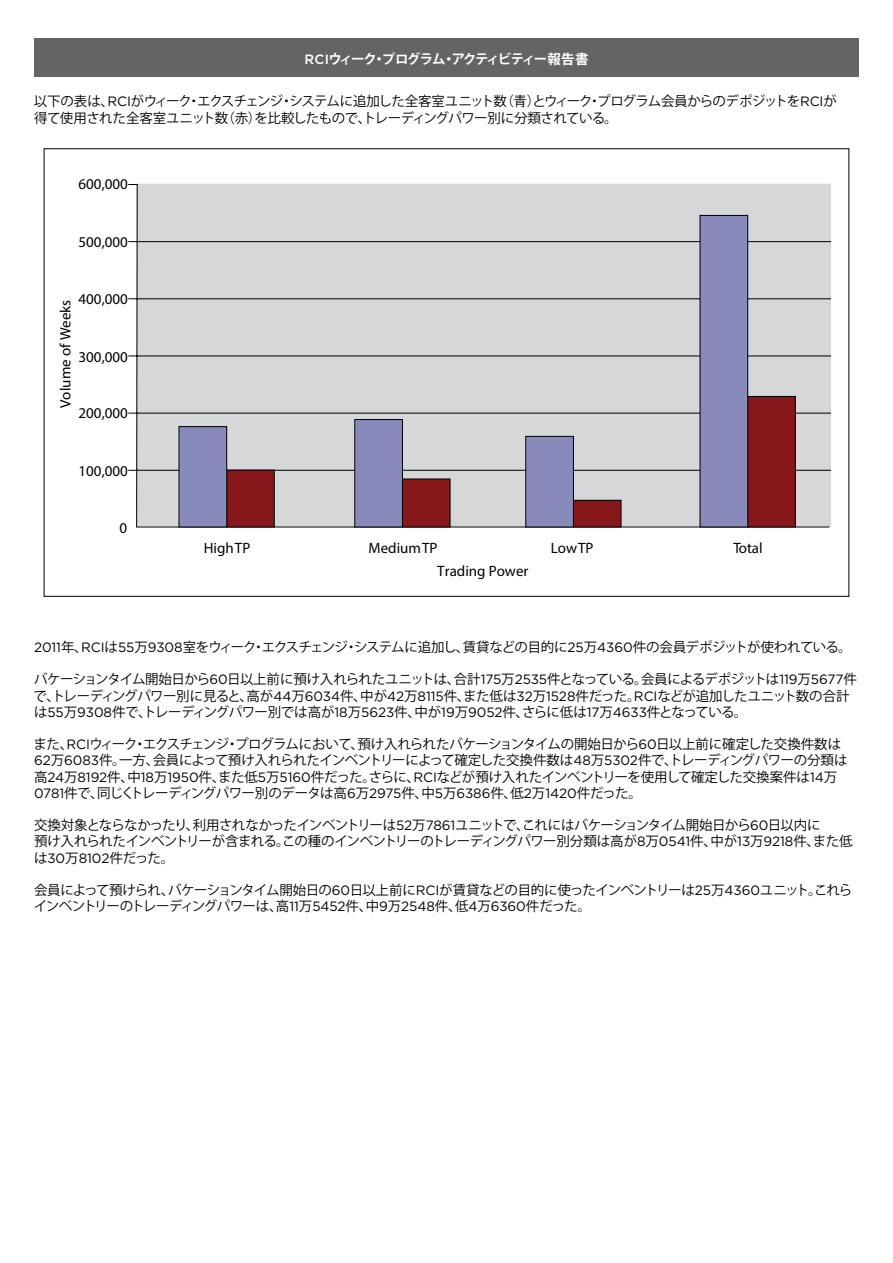
<style>
.page{position:relative;width:893px;height:1263px;background:#fff}
.page>*{position:absolute;margin:0;border:0;box-sizing:border-box;transform-origin:0 0}
.t1{font:300 15px "Gill Sans";color:#000}
.t2{font:15px "Gill Sans";color:#000}
.t3{font:13.5px/16.2px "Koz Go Pro";letter-spacing:-.045em;color:#000}
.t4{font:700 13.5px "Koz Go Pro";letter-spacing:-.105em;color:#fff}
.s1{font-family:"Gotham";font-weight:500}
.s2{font-family:"Gotham"}
</style>
<div class="page">
<div style="left:34px;top:38px;width:825px;height:39px;background:#636466"></div>
<div style="left:128px;top:184px;width:703px;height:344px;background:#d5d7d8"></div>
<div style="left:748px;top:396px;width:47px;height:131px;background:#88171a"></div>
<div style="left:747px;top:396px;width:49px;height:131px;border:1px solid #000"></div>
<div style="left:700px;top:215px;width:48px;height:312px;background:#878aba"></div>
<div style="left:700px;top:215px;width:48px;height:312px;border:1px solid #000"></div>
<div style="left:573px;top:500px;width:48px;height:27px;background:#88171a"></div>
<div style="left:573px;top:500px;width:48px;height:27px;border:1px solid #000"></div>
<div style="left:526px;top:436px;width:47px;height:91px;background:#878aba"></div>
<div style="left:525px;top:436px;width:49px;height:91px;border:1px solid #000"></div>
<div style="left:402px;top:479px;width:48px;height:48px;background:#88171a"></div>
<div style="left:355px;top:420px;width:47px;height:107px;background:#878aba"></div>
<div style="left:354px;top:419px;width:49px;height:108px;border:1px solid #000"></div>
<div style="left:227px;top:470px;width:47px;height:57px;background:#88171a"></div>
<div style="left:226px;top:470px;width:49px;height:57px;border:1px solid #000"></div>
<div style="left:179px;top:427px;width:48px;height:100px;background:#878aba"></div>
<div style="left:179px;top:426px;width:48px;height:101px;border:1px solid #000"></div>
<img style="left:225px;top:498px;width:3px;height:11px">
<img style="left:312px;top:498px;width:17px;height:11px">
<img style="left:478px;top:498px;width:17px;height:11px">
<p class="t4" style="left:304px;top:50px;width:286px"><span class="s1">RCI</span>ウィーク・プログラム・アクティビティー報告書</p>
<p class="t3" style="left:34px;top:94px;width:805px">以下の表は、<span class="s2">RCI</span>がウィーク・エクスチェンジ・システムに追加した全客室ユニット数（青）とウィーク・プログラム会員からのデポジットを<span class="s2">RCI</span>が得て使用された全客室ユニット数（赤）を比較したもので、トレーディングパワー別に分類されている。</p>
<p class="t1" style="left:79px;top:175px;width:51px">600,000</p>
<p class="t1" style="left:79px;top:233px;width:51px">500,000</p>
<p class="t2" style="left:56px;top:408px;width:110px;rotate:-90deg">Volume of Weeks</p>
<p class="t1" style="left:79px;top:290px;width:51px">400,000</p>
<p class="t1" style="left:79px;top:348px;width:51px">300,000</p>
<p class="t1" style="left:79px;top:404px;width:51px">200,000</p>
<p class="t1" style="left:79px;top:461px;width:51px">100,000</p>
<p class="t1" style="left:119px;top:518px;width:9px">0</p>
<p class="t1" style="left:204px;top:539px;width:48px">High TP</p>
<p class="t1" style="left:369px;top:539px;width:70px">Medium TP</p>
<p class="t1" style="left:551px;top:539px;width:44px">Low TP</p>
<p class="t1" style="left:733px;top:539px;width:31px">Total</p>
<p class="t2" style="left:437px;top:561px;width:93px">Trading Power</p>
<p class="t3" style="left:34px;top:639px;width:819px"><span class="s2">2011</span>年、<span class="s2">RCI</span>は<span class="s2">55</span>万<span class="s2">9308</span>室をウィーク・エクスチェンジ・システムに追加し、賃貸などの目的に<span class="s2">25</span>万<span class="s2">4360</span>件の会員デポジットが使われている。</p>
<p class="t3" style="left:34px;top:672px;width:825px">バケーションタイム開始日から<span class="s2">60</span>日以上前に預け入れられたユニットは、合計<span class="s2">175</span>万<span class="s2">2535</span>件となっている。会員によるデポジットは<span class="s2">119</span>万<span class="s2">5677</span>件で、トレーディングパワー別に見ると、高が<span class="s2">44</span>万<span class="s2">6034</span>件、中が<span class="s2">42</span>万<span class="s2">8115</span>件、また低は<span class="s2">32</span>万<span class="s2">1528</span>件だった。<span class="s2">RCI</span>などが追加したユニット数の合計は<span class="s2">55</span>万<span class="s2">9308</span>件で、トレーディングパワー別では高が<span class="s2">18</span>万<span class="s2">5623</span>件、中が<span class="s2">19</span>万<span class="s2">9052</span>件、さらに低は<span class="s2">17</span>万<span class="s2">4633</span>件となっている。</p>
<p class="t3" style="left:33px;top:736px;width:815px">また、<span class="s2">RCI</span>ウィーク・エクスチェンジ・プログラムにおいて、預け入れられたバケーションタイムの開始日から<span class="s2">60</span>日以上前に確定した交換件数は<span class="s2">62</span>万<span class="s2">6083</span>件。一方、会員によって預け入れられたインベントリーによって確定した交換件数は<span class="s2">48</span>万<span class="s2">5302</span>件で、トレーディングパワーの分類は高<span class="s2">24</span>万<span class="s2">8192</span>件、中<span class="s2">18</span>万<span class="s2">1950</span>件、また低<span class="s2">5</span>万<span class="s2">5160</span>件だった。さらに、<span class="s2">RCI</span>などが預け入れたインベントリーを使用して確定した交換案件は<span class="s2">14</span>万<span class="s2">0781</span>件で、同じくトレーディングパワー別のデータは高<span class="s2">6</span>万<span class="s2">2975</span>件、中<span class="s2">5</span>万<span class="s2">6386</span>件、低<span class="s2">2</span>万<span class="s2">1420</span>件だった。</p>
<p class="t3" style="left:34px;top:817px;width:820px">交換対象とならなかったり、利用されなかったインベントリーは<span class="s2">52</span>万<span class="s2">7861</span>ユニットで、これにはバケーションタイム開始日から<span class="s2">60</span>日以内に<br>預け入れられたインベントリーが含まれる。この種のインベントリーのトレーディングパワー別分類は高が<span class="s2">8</span>万<span class="s2">0541</span>件、中が<span class="s2">13</span>万<span class="s2">9218</span>件、また低は<span class="s2">30</span>万<span class="s2">8102</span>件だった。</p>
<p class="t3" style="left:34px;top:882px;width:820px">会員によって預けられ、バケーションタイム開始日の<span class="s2">60</span>日以上前に<span class="s2">RCI</span>が賃貸などの目的に使ったインベントリーは<span class="s2">25</span>万<span class="s2">4360</span>ユニット。これらインベントリーのトレーディングパワーは、高<span class="s2">11</span>万<span class="s2">5452</span>件、中<span class="s2">9</span>万<span class="s2">2548</span>件、低<span class="s2">4</span>万<span class="s2">6360</span>件だった。</p>
</div>
